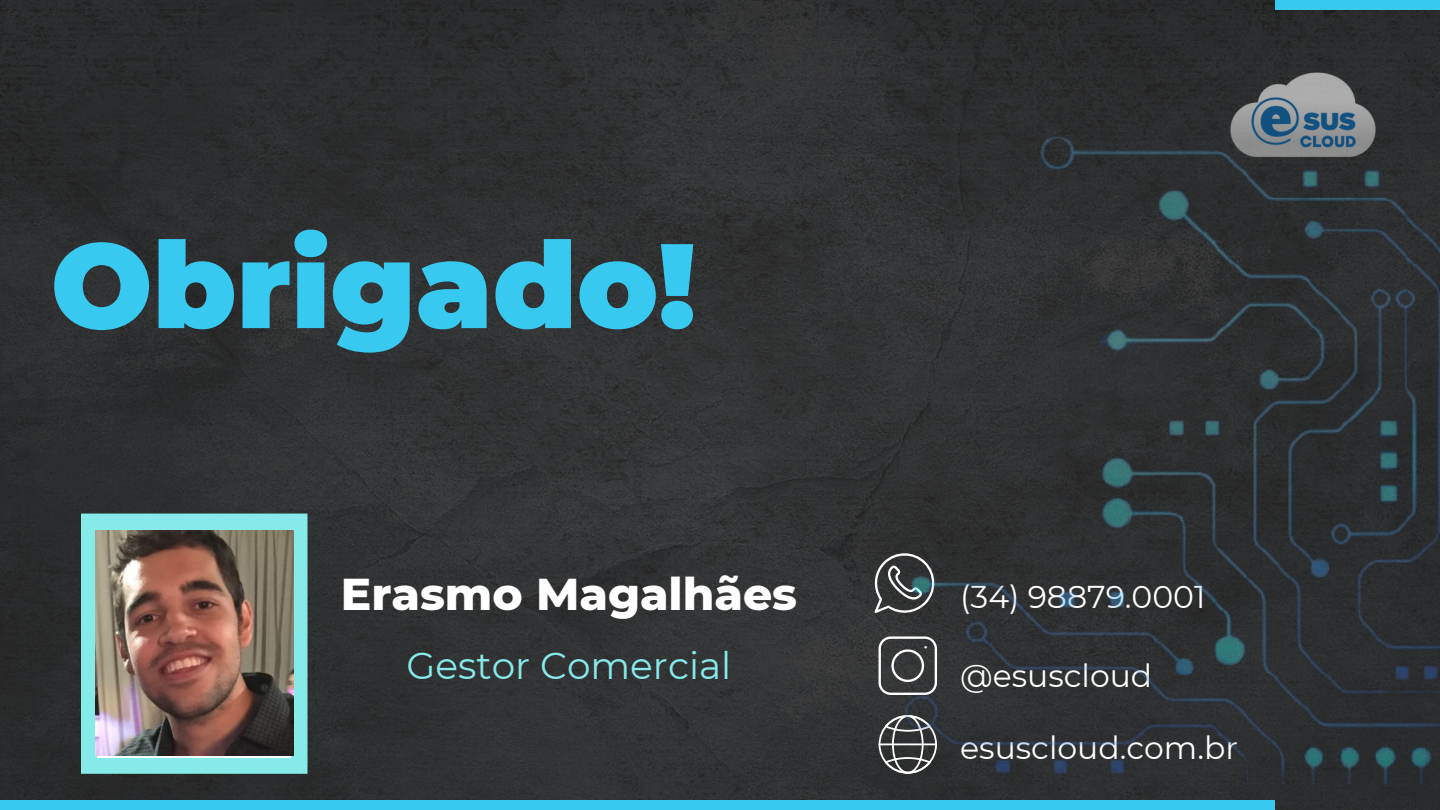
<style>
.page{position:relative;width:1440px;height:810px;background:#fff}
.page>*{position:absolute;margin:0;border:0;box-sizing:border-box;transform-origin:0 0}
.t1{font:900 120px "Montserrat";color:#37c9ef}
.t2{font:800 45.5px "Montserrat";color:#fff}
.t3{font:37.5px "Montserrat";color:#86eae9}
.t4{font:31.5px "Montserrat";color:#fff}
</style>
<div class="page">
<img style="left:0;top:0;width:1440px;height:810px">
<div style="left:1275px;top:0;width:165px;height:10px;background:#37c9ef"></div>
<div style="left:0;top:800px;width:1275px;height:10px;background:#37c9ef"></div>
<img style="left:1230px;top:61px;width:145px;height:75px">
<svg style="left:879px;top:636px;width:25px;height:59px"></svg>
<svg style="left:872px;top:550px;width:32px;height:66px;background:#565757"></svg>
<svg style="left:879px;top:715px;width:25px;height:59px"></svg>
<hr style="left:879px;top:743px;width:58px;height:2px;background:#fff">
<img style="left:904px;top:136px;width:536px;height:648px">
<svg style="left:81px;top:514px;width:226px;height:260px;background:#88e6e4"></svg>
<img style="left:95px;top:531px;width:198px;height:225px">
<h1 class="t1" style="left:51px;top:212px;width:647px">Obrigado!</h1>
<h2 class="t2" style="left:341px;top:566px;width:458px">Erasmo Magalhães</h2>
<p class="t4" style="left:960px;top:577px;width:247px">(34) 98879.0001</p>
<p class="t3" style="left:407px;top:642px;width:326px">Gestor Comercial</p>
<p class="t4" style="left:960px;top:657px;width:194px">@esuscloud</p>
<p class="t4" style="left:960px;top:728px;width:279px">esuscloud.com.br</p>
</div>
